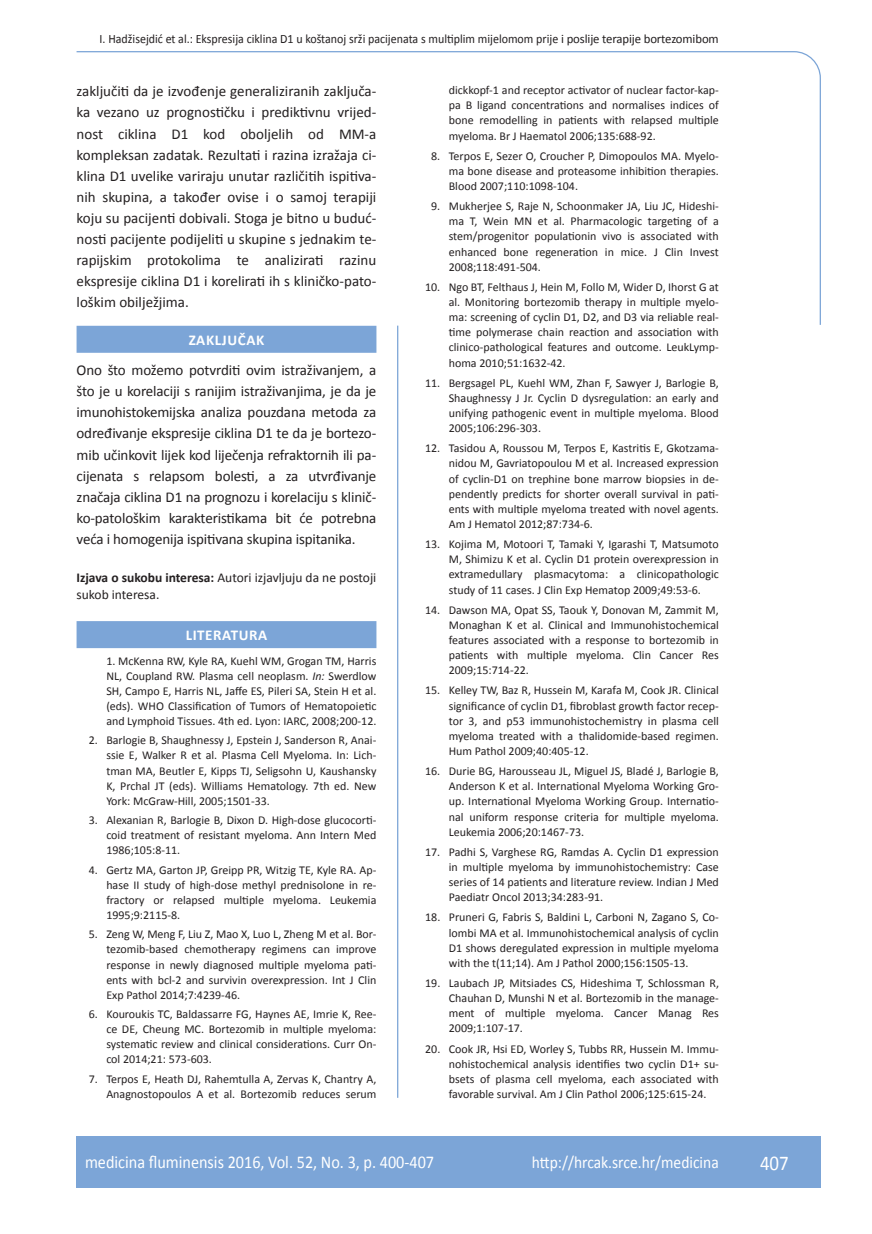
<style>
.page{position:relative;width:872px;height:1234px;background:#fff}
.page>*{position:absolute;margin:0;border:0;box-sizing:border-box;transform-origin:0 0}
.t1{font:21px "Calibri";color:#fff;scale:.9 1}
.t2{font:18px "Calibri";color:#fff;scale:.9 1}
.t3{font:17.25px "Calibri";color:#fff;scale:.9 1}
.t4{font:15px/21.1px "Calibri";letter-spacing:-.01em;color:#231f20;text-align:justify}
.t5{font:700 15px "Calibri";letter-spacing:.04em;color:#fff}
.t6{font:13.5px/16.6px "Calibri";color:#231f20}
.t7{font:12.75px "Calibri";color:#231f20;scale:.94 1}
.t8{font:12px/15.1px "Calibri";color:#231f20;text-align:justify}
.s1{font-weight:700}
.s2{font-style:italic}
</style>
<div class="page">
<svg style="left:76px;top:51px;width:745px;height:275px"></svg>
<hr style="left:397px;top:325px;width:1px;height:772px;background:#7ca5d7">
<div style="left:77px;top:1135px;width:744px;height:51px;background:#7ca5d7"></div>
<div style="left:77px;top:326px;width:299px;height:27px;background:#7ca5d7"></div>
<div style="left:77px;top:621px;width:299px;height:27px;background:#7ca5d7"></div>
<p class="t7" style="left:100px;top:30px;width:660px">I. Hadžisejdić et al.: Ekspresija ciklina D1 u koštanoj srži pacijenata s multiplim mijelomom prije i poslije terapije bortezomibom</p>
<p class="t4" style="left:77px;top:80px;width:301px">zaključiti da je izvođenje generaliziranih zaključa&shy;ka vezano uz prognostičku i prediktivnu vrijed&shy;nost ciklina D1 kod oboljelih od MM-a kompleksan zadatak. Rezultati i razina izražaja ci&shy;klina D1 uvelike variraju unutar različitih ispitiva&shy;nih skupina, a također ovise i o samoj terapiji koju su pacijenti dobivali. Stoga je bitno u buduć&shy;nosti pacijente podijeliti u skupine s jednakim te&shy;rapijskim protokolima te analizirati razinu ekspresije ciklina D1 i korelirati ih s kliničko-pato&shy;loškim obilježjima.</p>
<p class="t5" style="left:189px;top:330px;width:77px">ZAKLJUČAK</p>
<p class="t4" style="left:77px;top:359px;width:301px">Ono što možemo potvrditi ovim istraživanjem, a što je u korelaciji s ranijim istraživanjima, je da je imunohistokemijska analiza pouzdana metoda za određivanje ekspresije ciklina D1 te da je bortezo&shy;mib učinkovit lijek kod liječenja refraktornih ili pa&shy;cijenata s relapsom bolesti, a za utvrđivanje značaja ciklina D1 na prognozu i korelaciju s klinič&shy;ko-patološkim karakteristikama bit će potrebna veća i homogenija ispitivana skupina ispitanika.</p>
<p class="t6" style="left:77px;top:568px;width:301px"><span class="s1">Izjava o sukobu interesa:</span> Autori izjavljuju da ne postoji sukob interesa.</p>
<p class="t5" style="left:186px;top:625px;width:83px">LITERATURA</p>
<p class="t8" style="left:106px;top:652px;width:272px">1. McKenna RW, Kyle RA, Kuehl WM, Grogan TM, Harris NL, Coupland RW. Plasma cell neoplasm. <span class="s2">In:</span> Swerdlow SH, Campo E, Harris NL, Jaffe ES, Pileri SA, Stein H et al. (eds). WHO Classification of Tumors of Hematopoietic and Lymphoid Tissues. 4th ed. Lyon: IARC, 2008;200-12.</p>
<p class="t8" style="left:106px;top:732px;width:272px;text-indent:-18px">2. Barlogie B, Shaughnessy J, Epstein J, Sanderson R, Anai&shy;ssie E, Walker R et al. Plasma Cell Myeloma. In: Lich&shy;tman MA, Beutler E, Kipps TJ, Seligsohn U, Kaushansky K, Prchal JT (eds). Williams Hematology. 7th ed. New York: McGraw-Hill, 2005;1501-33.</p>
<p class="t8" style="left:106px;top:811px;width:271px;text-indent:-18px">3. Alexanian R, Barlogie B, Dixon D. High-dose glucocorti&shy;coid treatment of resistant myeloma. Ann Intern Med 1986;105:8-11.</p>
<p class="t8" style="left:106px;top:861px;width:271px;text-indent:-18px">4. Gertz MA, Garton JP, Greipp PR, Witzig TE, Kyle RA. Ap&shy;hase II study of high-dose methyl prednisolone in re&shy;fractory or relapsed multiple myeloma. Leukemia 1995;9:2115-8.</p>
<p class="t8" style="left:106px;top:926px;width:271px;text-indent:-18px">5. Zeng W, Meng F, Liu Z, Mao X, Luo L, Zheng M et al. Bor&shy;tezomib-based chemotherapy regimens can improve response in newly diagnosed multiple myeloma pati&shy;ents with bcl-2 and survivin overexpression. Int J Clin Exp Pathol 2014;7:4239-46.</p>
<p class="t8" style="left:106px;top:1005px;width:271px;text-indent:-18px">6. Kouroukis TC, Baldassarre FG, Haynes AE, Imrie K, Ree&shy;ce DE, Cheung MC. Bortezomib in multiple myeloma: systematic review and clinical considerations. Curr On&shy;col 2014;21: 573-603.</p>
<p class="t8" style="left:89px;top:1070px;width:289px;text-align:right">7. Terpos E, Heath DJ, Rahemtulla A, Zervas K, Chantry A,<br>Anagnostopoulos A et al. Bortezomib reduces serum</p>
<p class="t8" style="left:449px;top:82px;width:271px">dickkopf-1 and receptor activator of nuclear factor-kap&shy;pa B ligand concentrations and normalises indices of bone remodelling in patients with relapsed multiple myeloma. Br J Haematol 2006;135:688-92.</p>
<p class="t8" style="left:449px;top:148px;width:271px;text-indent:-18px">8. Terpos E, Sezer O, Croucher P, Dimopoulos MA. Myelo&shy;ma bone disease and proteasome inhibition therapies.<br>Blood 2007;110:1098-104.</p>
<p class="t8" style="left:449px;top:198px;width:271px;text-indent:-18px">9. Mukherjee S, Raje N, Schoonmaker JA, Liu JC, Hideshi&shy;ma T, Wein MN et al. Pharmacologic targeting of a stem/progenitor populationin vivo is associated with enhanced bone regeneration in mice. J Clin Invest 2008;118:491-504.</p>
<p class="t8" style="left:449px;top:279px;width:271px;text-indent:-24px">10. Ngo BT, Felthaus J, Hein M, Follo M, Wider D, Ihorst G at al. Monitoring bortezomib therapy in multiple myelo&shy;ma: screening of cyclin D1, D2, and D3 via reliable real&shy;time polymerase chain reaction and association with clinico-pathological features and outcome. LeukLymp&shy;homa 2010;51:1632-42.</p>
<p class="t8" style="left:449px;top:374px;width:271px;text-indent:-24px">11. Bergsagel PL, Kuehl WM, Zhan F, Sawyer J, Barlogie B, Shaughnessy J Jr. Cyclin D dysregulation: an early and unifying pathogenic event in multiple myeloma. Blood 2005;106:296-303.</p>
<p class="t8" style="left:449px;top:440px;width:272px;text-indent:-24px">12. Tasidou A, Roussou M, Terpos E, Kastritis E, Gkotzama&shy;nidou M, Gavriatopoulou M et al. Increased expression of cyclin-D1 on trephine bone marrow biopsies in de&shy;pendently predicts for shorter overall survival in pati&shy;ents with multiple myeloma treated with novel agents.<br>Am J Hematol 2012;87:734-6.</p>
<p class="t8" style="left:449px;top:536px;width:271px;text-indent:-24px">13. Kojima M, Motoori T, Tamaki Y, Igarashi T, Matsumoto M, Shimizu K et al. Cyclin D1 protein overexpression in extramedullary plasmacytoma: a clinicopathologic study of 11 cases. J Clin Exp Hematop 2009;49:53-6.</p>
<p class="t8" style="left:449px;top:601px;width:271px;text-indent:-24px">14. Dawson MA, Opat SS, Taouk Y, Donovan M, Zammit M, Monaghan K et al. Clinical and Immunohistochemical features associated with a response to bortezomib in patients with multiple myeloma. Clin Cancer Res 2009;15:714-22.</p>
<p class="t8" style="left:449px;top:682px;width:271px;text-indent:-24px">15. Kelley TW, Baz R, Hussein M, Karafa M, Cook JR. Clinical significance of cyclin D1, fibroblast growth factor recep&shy;tor 3, and p53 immunohistochemistry in plasma cell myeloma treated with a thalidomide-based regimen.<br>Hum Pathol 2009;40:405-12.</p>
<p class="t8" style="left:449px;top:762px;width:271px;text-indent:-24px">16. Durie BG, Harousseau JL, Miguel JS, Bladé J, Barlogie B, Anderson K et al. International Myeloma Working Gro&shy;up. International Myeloma Working Group. Internatio&shy;nal uniform response criteria for multiple myeloma.<br>Leukemia 2006;20:1467-73.</p>
<p class="t8" style="left:449px;top:843px;width:271px;text-indent:-24px">17. Padhi S, Varghese RG, Ramdas A. Cyclin D1 expression in multiple myeloma by immunohistochemistry: Case series of 14 patients and literature review. Indian J Med Paediatr Oncol 2013;34:283-91.</p>
<p class="t8" style="left:449px;top:909px;width:271px;text-indent:-24px">18. Pruneri G, Fabris S, Baldini L, Carboni N, Zagano S, Co&shy;lombi MA et al. Immunohistochemical analysis of cyclin D1 shows deregulated expression in multiple myeloma with the t(11;14). Am J Pathol 2000;156:1505-13.</p>
<p class="t8" style="left:449px;top:974px;width:272px;text-indent:-24px">19. Laubach JP, Mitsiades CS, Hideshima T, Schlossman R, Chauhan D, Munshi N et al. Bortezomib in the manage&shy;ment of multiple myeloma. Cancer Manag Res 2009;1:107-17.</p>
<p class="t8" style="left:449px;top:1040px;width:271px;text-indent:-24px">20. Cook JR, Hsi ED, Worley S, Tubbs RR, Hussein M. Immu&shy;nohistochemical analysis identifies two cyclin D1+ su&shy;bsets of plasma cell myeloma, each associated with favorable survival. Am J Clin Pathol 2006;125:615-24.</p>
<h2 class="t2" style="left:85px;top:1150px;width:389px">medicina fluminensis 2016, Vol. 52, No. 3, p. 400-407</h2>
<h3 class="t3" style="left:532px;top:1151px;width:209px">http://hrcak.srce.hr/medicina</h3>
<h1 class="t1" style="left:760px;top:1149px;width:33px">407</h1>
</div>
